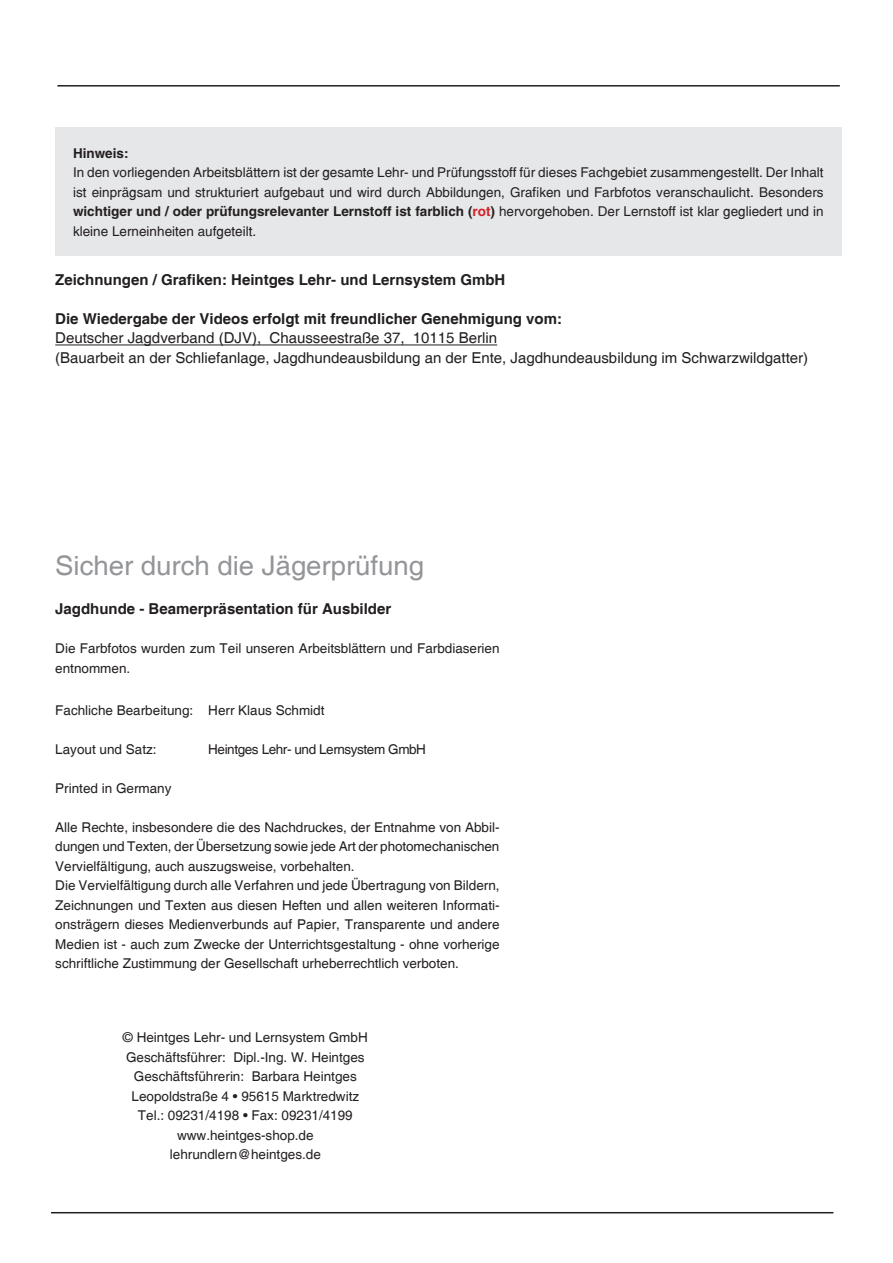
<style>
.page{position:relative;width:893px;height:1263px;background:#fff}
.page>*{position:absolute;margin:0;border:0;box-sizing:border-box;transform-origin:0 0}
.t1{font:27px "Helvetica";color:#939598}
.t2{font:15px/19.5px "Helvetica";color:#231f20}
.t3{font:700 15px "Helvetica";color:#231f20}
.t4{font:13.5px/19.5px "Helvetica";color:#231f20}
.t5{font:13.5px/19.5px "Switzerland";color:#231f20;text-align:justify}
.t6{font:13.5px "Helvetica";letter-spacing:-.03em;color:#231f20}
.t7{font:700 13.5px "Switzerland";color:#231f20}
.s1{font-weight:700}
.s2{font-weight:700;color:#d1232a}
</style>
<div class="page">
<hr style="left:57px;top:85px;width:783px;height:2px;background:#231f20">
<hr style="left:51px;top:1212px;width:782px;height:1px;background:#231f20">
<div style="left:55px;top:128px;width:787px;height:128px;background:#e6e7e9"></div>
<hr style="left:55px;top:345px;width:442px;height:1px;background:#231f20">
<p class="t7" style="left:73px;top:145px;width:57px">Hinweis:</p>
<p class="t5" style="left:73px;top:163px;width:752px">In den vorliegenden Arbeitsblättern ist der gesamte Lehr- und Prüfungsstoff für dieses Fachgebiet zusammengestellt. Der Inhalt ist einprägsam und strukturiert aufgebaut und wird durch Abbildungen, Grafiken und Farbfotos veranschaulicht. Besonders <span class="s1">wichtiger und / oder prüfungsrelevanter Lernstoff ist farblich (</span><span class="s2">rot</span><span class="s1">)</span> hervorgehoben. Der Lernstoff ist klar gegliedert und in kleine Lerneinheiten aufgeteilt.</p>
<p class="t3" style="left:55px;top:270px;width:452px">Zeichnungen / Grafiken: Heintges Lehr- und Lernsystem GmbH</p>
<p class="t3" style="left:55px;top:309px;width:508px">Die Wiedergabe der Videos erfolgt mit freundlicher Genehmigung vom:</p>
<p class="t2" style="left:55px;top:329px;width:754px">Deutscher Jagdverband (DJV), Chausseestraße 37, 10115 Berlin<br>(Bauarbeit an der Schliefanlage, Jagdhundeausbildung an der Ente, Jagdhundeausbildung im Schwarzwildgatter)</p>
<h1 class="t1" style="left:55px;top:550px;width:370px">Sicher durch die Jägerprüfung</h1>
<p class="t3" style="left:55px;top:600px;width:337px">Jagdhunde - Beamerpräsentation für Ausbilder</p>
<p class="t4" style="left:55px;top:639px;width:446px">Die Farbfotos wurden zum Teil unseren Arbeitsblättern und Farbdiaserien entnommen.</p>
<p class="t4" style="left:55px;top:701px;width:271px">Fachliche Bearbeitung: Herr Klaus Schmidt</p>
<p class="t4" style="left:55px;top:740px;width:103px">Layout und Satz:</p>
<p class="t6" style="left:208px;top:741px;width:219px">Heintges Lehr- und Lernsystem GmbH</p>
<p class="t4" style="left:55px;top:779px;width:118px">Printed in Germany</p>
<p class="t4" style="left:55px;top:818px;width:446px">Alle Rechte, insbesondere die des Nachdruckes, der Entnahme von Abbil&shy;dungen und Texten, der Übersetzung sowie jede Art der photomechanischen Vervielfältigung, auch auszugsweise, vorbehalten.<br>Die Vervielfältigung durch alle Verfahren und jede Übertragung von Bildern, Zeichnungen und Texten aus diesen Heften und allen weiteren Informati&shy;onsträgern dieses Medienverbunds auf Papier, Transparente und andere Medien ist - auch zum Zwecke der Unterrichtsgestaltung - ohne vorherige schriftliche Zustimmung der Gesellschaft urheberrechtlich verboten.</p>
<p class="t4" style="left:123px;top:1028px;width:246px;text-align:center">© Heintges Lehr- und Lernsystem GmbH Geschäftsführer: Dipl.-Ing. W. Heintges Geschäftsführerin: Barbara Heintges Leopoldstraße 4 • 95615 Marktredwitz Tel.: 09231/4198 • Fax: 09231/4199 www.heintges-shop.de lehrundlern@heintges.de</p>
</div>
